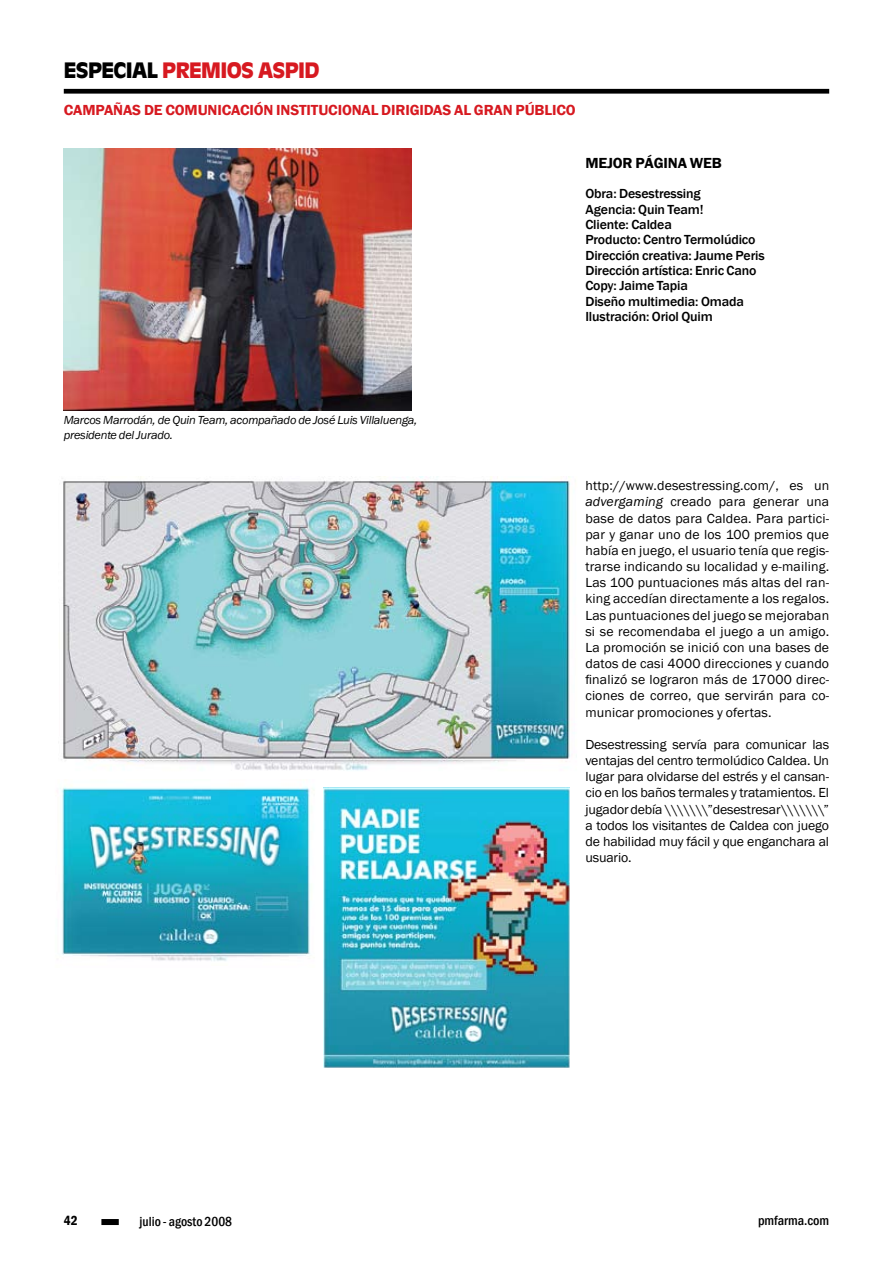
<style>
.page{position:relative;width:893px;height:1263px;background:#fff}
.page>*{position:absolute;margin:0;border:0;box-sizing:border-box;transform-origin:0 0}
.t1{font:900 21px "Antique Olive";letter-spacing:-.03em;color:#d71920}
.t2{font:600 15px "Franklin Gothic";letter-spacing:-.01em;color:#d71920}
.t3{font:600 15px "Franklin Gothic";letter-spacing:-.01em;color:#000}
.t4{font:13.5px/16.2px "Franklin Gothic";letter-spacing:-.01em;color:#000;text-align:justify}
.t5{font:500 13.5px/15.3px "Franklin Gothic";letter-spacing:-.01em;color:#000}
.t6{font:500 condensed 13.5px "Franklin Gothic";color:#000}
.t7{font:600 condensed 13.5px "Franklin Gothic";color:#000}
.t8{font:italic 12px/15px "Franklin Gothic";letter-spacing:-.02em;color:#000}
.s1{color:#000}
.s2{font-style:italic}
</style>
<div class="page">
<div style="left:101px;top:1219px;width:18px;height:6px;background:#000"></div>
<div style="left:64px;top:89px;width:765px;height:5px;background:#000"></div>
<img style="left:61px;top:477px;width:509px;height:294px">
<img style="left:60px;top:786px;width:272px;height:175px">
<img style="left:323px;top:788px;width:247px;height:280px">
<img style="left:64px;top:149px;width:347px;height:261px">
<h1 class="t1" style="left:64px;top:58px;width:257px"><span class="s1">ESPECIAL</span> PREMIOS ASPID</h1>
<p class="t2" style="left:64px;top:100px;width:513px">CAMPAÑAS DE COMUNICACIÓN INSTITUCIONAL DIRIGIDAS AL GRAN PÚBLICO</p>
<p class="t3" style="left:585px;top:154px;width:138px">MEJOR PÁGINA WEB</p>
<p class="t5" style="left:585px;top:186px;width:181px">Obra: Desestressing<br>Agencia: Quin Team!<br>Cliente: Caldea<br>Producto: Centro Termolúdico<br>Dirección creativa: Jaume Peris<br>Dirección artística: Enric Cano<br>Copy: Jaime Tapia<br>Diseño multimedia: Omada<br>Ilustración: Oriol Quim</p>
<p class="t8" style="left:64px;top:412px;width:355px">Marcos Marrodán, de Quin Team, acompañado de José Luis Villaluenga, presidente del Jurado.</p>
<p class="t4" style="left:585px;top:478px;width:245px">http://www.desestressing.com/, es un <span class="s2">advergaming</span> creado para generar una base de datos para Caldea. Para partici&shy;par y ganar uno de los 100 premios que había en juego, el usuario tenía que regis&shy;trarse indicando su localidad y e-mailing.<br>Las 100 puntuaciones más altas del ran&shy;king accedían directamente a los regalos.<br>Las puntuaciones del juego se mejoraban si se recomendaba el juego a un amigo.<br>La promoción se inició con una bases de datos de casi 4000 direcciones y cuando finalizó se lograron más de 17000 direc&shy;ciones de correo, que servirán para co&shy;municar promociones y ofertas.</p>
<p class="t4" style="left:585px;top:736px;width:245px">Desestressing servía para comunicar las ventajas del centro termolúdico Caldea. Un lugar para olvidarse del estrés y el cansan&shy;cio en los baños termales y tratamientos. El jugador debía \\\\\\\”desestresar\\\\\\\” a todos los visitantes de Caldea con juego de habilidad muy fácil y que enganchara al usuario.</p>
<p class="t7" style="left:64px;top:1212px;width:15px">42</p>
<p class="t6" style="left:139px;top:1212px;width:94px">julio - agosto 2008</p>
<p class="t6" style="left:758px;top:1212px;width:73px">pmfarma.com</p>
</div>
